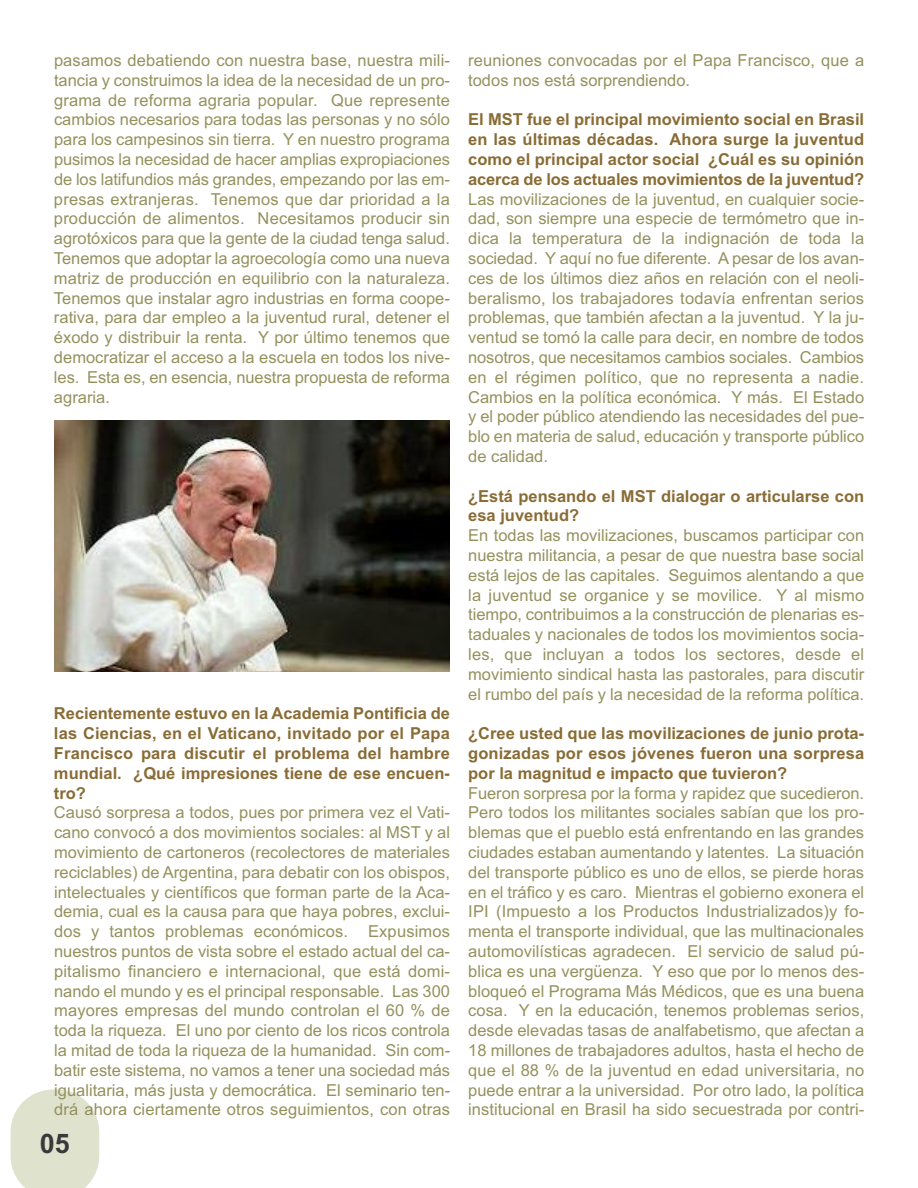
<style>
.page{position:relative;width:918px;height:1188px;background:#fff}
.page>*{position:absolute;margin:0;border:0;box-sizing:border-box;transform-origin:0 0}
.t1{font:700 27px "Arial";color:#39383a}
.t2{font:16.5px/19.8px "Arial";color:#94915d;text-align:justify}
.t3{font:700 16.5px/19.8px "Arial";color:#896c35;text-align:justify}
</style>
<div class="page">
<svg style="left:11px;top:1090px;width:88px;height:98px;background:#e2e6d3"></svg>
<img style="left:54px;top:420px;width:396px;height:251px">
<p class="t2" style="left:54px;top:50px;width:398px">pasamos debatiendo con nuestra base, nuestra mili&shy;tancia y construimos la idea de la necesidad de un pro&shy;grama de reforma agraria popular. Que represente cambios necesarios para todas las personas y no sólo para los campesinos sin tierra. Y en nuestro programa pusimos la necesidad de hacer amplias expropiaciones de los latifundios más grandes, empezando por las em&shy;presas extranjeras. Tenemos que dar prioridad a la producción de alimentos. Necesitamos producir sin agrotóxicos para que la gente de la ciudad tenga salud.<br>Tenemos que adoptar la agroecología como una nueva matriz de producción en equilibrio con la naturaleza.<br>Tenemos que instalar agro industrias en forma coope&shy;rativa, para dar empleo a la juventud rural, detener el éxodo y distribuir la renta. Y por último tenemos que democratizar el acceso a la escuela en todos los nive&shy;les. Esta es, en esencia, nuestra propuesta de reforma agraria.</p>
<p class="t3" style="left:54px;top:704px;width:398px">Recientemente estuvo en la Academia Pontificia de las Ciencias, en el Vaticano, invitado por el Papa Francisco para discutir el problema del hambre mundial. ¿Qué impresiones tiene de ese encuen&shy;tro?</p>
<p class="t2" style="left:54px;top:803px;width:398px">Causó sorpresa a todos, pues por primera vez el Vati&shy;cano convocó a dos movimientos sociales: al MST y al movimiento de cartoneros (recolectores de materiales reciclables) de Argentina, para debatir con los obispos, intelectuales y científicos que forman parte de la Aca&shy;demia, cual es la causa para que haya pobres, exclui&shy;dos y tantos problemas económicos. Expusimos nuestros puntos de vista sobre el estado actual del ca&shy;pitalismo financiero e internacional, que está domi&shy;nando el mundo y es el principal responsable. Las 300 mayores empresas del mundo controlan el 60 % de toda la riqueza. El uno por ciento de los ricos controla la mitad de toda la riqueza de la humanidad. Sin com&shy;batir este sistema, no vamos a tener una sociedad más igualitaria, más justa y democrática. El seminario ten&shy;drá ahora ciertamente otros seguimientos, con otras</p>
<h1 class="t1" style="left:40px;top:1128px;width:32px">05</h1>
<p class="t2" style="left:468px;top:50px;width:397px">reuniones convocadas por el Papa Francisco, que a todos nos está sorprendiendo.</p>
<p class="t3" style="left:468px;top:110px;width:398px">El MST fue el principal movimiento social en Brasil en las últimas décadas. Ahora surge la juventud como el principal actor social ¿Cuál es su opinión acerca de los actuales movimientos de la juventud?</p>
<p class="t2" style="left:468px;top:189px;width:398px">Las movilizaciones de la juventud, en cualquier socie&shy;dad, son siempre una especie de termómetro que in&shy;dica la temperatura de la indignación de toda la sociedad. Y aquí no fue diferente. A pesar de los avan&shy;ces de los últimos diez años en relación con el neoli&shy;beralismo, los trabajadores todavía enfrentan serios problemas, que también afectan a la juventud. Y la ju&shy;ventud se tomó la calle para decir, en nombre de todos nosotros, que necesitamos cambios sociales. Cambios en el régimen político, que no representa a nadie.<br>Cambios en la política económica. Y más. El Estado y el poder público atendiendo las necesidades del pue&shy;blo en materia de salud, educación y transporte público de calidad.</p>
<p class="t3" style="left:468px;top:486px;width:398px">¿Está pensando el MST dialogar o articularse con esa juventud?</p>
<p class="t2" style="left:468px;top:526px;width:398px">En todas las movilizaciones, buscamos participar con nuestra militancia, a pesar de que nuestra base social está lejos de las capitales. Seguimos alentando a que la juventud se organice y se movilice. Y al mismo tiempo, contribuimos a la construcción de plenarias es&shy;taduales y nacionales de todos los movimientos socia&shy;les, que incluyan a todos los sectores, desde el movimiento sindical hasta las pastorales, para discutir el rumbo del país y la necesidad de la reforma política.</p>
<p class="t3" style="left:468px;top:724px;width:397px">¿Cree usted que las movilizaciones de junio prota&shy;gonizadas por esos jóvenes fueron una sorpresa por la magnitud e impacto que tuvieron?</p>
<p class="t2" style="left:468px;top:783px;width:398px">Fueron sorpresa por la forma y rapidez que sucedieron.<br>Pero todos los militantes sociales sabían que los pro&shy;blemas que el pueblo está enfrentando en las grandes ciudades estaban aumentando y latentes. La situación del transporte público es uno de ellos, se pierde horas en el tráfico y es caro. Mientras el gobierno exonera el IPI (Impuesto a los Productos Industrializados)y fo&shy;menta el transporte individual, que las multinacionales automovilísticas agradecen. El servicio de salud pú&shy;blica es una vergüenza. Y eso que por lo menos des&shy;bloqueó el Programa Más Médicos, que es una buena cosa. Y en la educación, tenemos problemas serios, desde elevadas tasas de analfabetismo, que afectan a 18 millones de trabajadores adultos, hasta el hecho de que el 88 % de la juventud en edad universitaria, no puede entrar a la universidad. Por otro lado, la política institucional en Brasil ha sido secuestrada por contri-</p>
</div>
